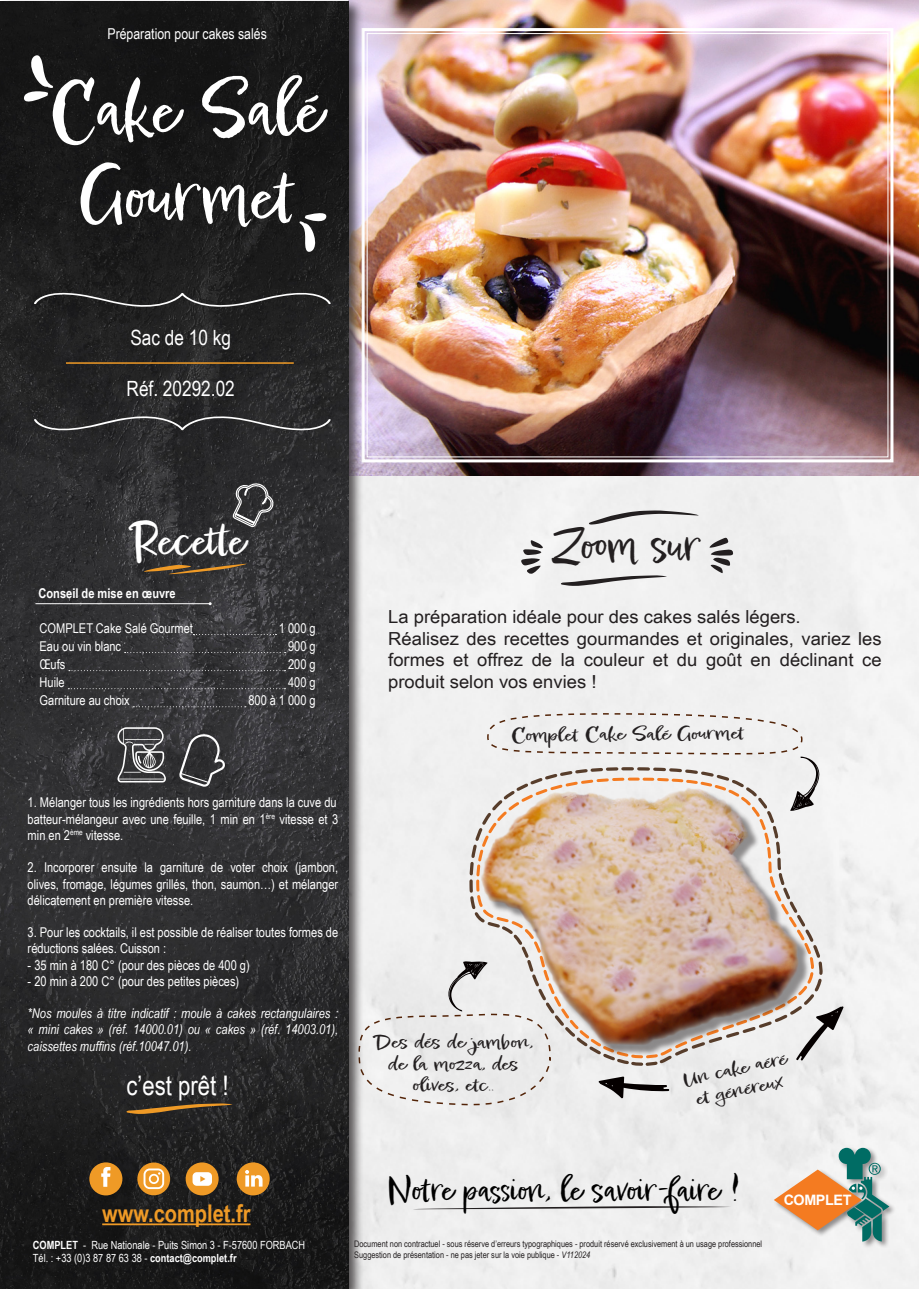
<style>
.page{position:relative;width:919px;height:1289px;background:#fff}
.page>*{position:absolute;margin:0;border:0;box-sizing:border-box;transform-origin:0 0}
.t1{font:72px/86.4px "Epicursive Script";color:#fff;text-align:center}
.t2{font:45px "Epicursive Script";color:#231f20}
.t3{font:45px "Epicursive Script";color:#fff}
.t4{font:33px "Epicursive Script";color:#000}
.t5{font:27px "Arial Narrow";color:#fff}
.t6{font:700 24.45px "Arial Narrow";color:#ef9a26}
.t7{font:21px "Arial Narrow";color:#fff}
.t8{font:18px/21.6px "Arial Narrow";color:#231f20;text-align:justify;scale:1.25 1}
.t9{font:18px/21.6px "Epicursive Script";color:#231f20;text-align:center;scale:1.25 1}
.t10{font:15px "Arial Narrow";color:#fff}
.t11{font:700 14.4px "Arial";letter-spacing:-.03em;color:#fff}
.t12{font:13.5px/16.2px "Arial Narrow";color:#fff}
.t13{font:italic 13.5px/16.2px "Arial Narrow";color:#fff;text-align:justify}
.t14{font:700 13.5px "Arial Narrow";color:#fff}
.t15{font:11.25px "Arial Narrow";color:#fff}
.t16{font:9px "Arial Narrow";color:#231f20}
.s1{font-weight:700}
.s2{font-style:italic}
</style>
<div class="page">
<img style="left:364px;top:0;width:554px;height:1288px">
<img style="left:364px;top:27px;width:530px;height:437px">
<svg style="left:588px;top:510px;width:110px;height:14px"></svg>
<svg style="left:560px;top:575px;width:107px;height:11px"></svg>
<svg style="left:521px;top:540px;width:22px;height:34px"></svg>
<svg style="left:709px;top:537px;width:24px;height:36px"></svg>
<div style="left:0;top:0;width:364px;height:1288px;background:#231f20;opacity:.75"></div>
<svg style="left:299px;top:210px;width:28px;height:42px"></svg>
<hr style="left:36px;top:603px;width:174px;height:1px;background:#fff">
<hr style="left:66px;top:362px;width:228px;height:2px;background:#ef9a26">
<svg style="left:193px;top:634px;width:83px;height:1px"></svg>
<svg style="left:125px;top:652px;width:160px;height:1px"></svg>
<svg style="left:24px;top:55px;width:29px;height:51px"></svg>
<svg style="left:34px;top:416px;width:297px;height:15px"></svg>
<svg style="left:34px;top:292px;width:297px;height:15px"></svg>
<svg style="left:117px;top:727px;width:49px;height:55px"></svg>
<svg style="left:179px;top:732px;width:46px;height:55px"></svg>
<svg style="left:69px;top:670px;width:216px;height:1px"></svg>
<svg style="left:68px;top:688px;width:217px;height:1px"></svg>
<svg style="left:133px;top:706px;width:113px;height:1px"></svg>
<svg style="left:231px;top:481px;width:44px;height:47px"></svg>
<svg style="left:144px;top:563px;width:103px;height:11px"></svg>
<svg style="left:126px;top:1103px;width:106px;height:11px"></svg>
<hr style="left:102px;top:1223px;width:148px;height:2px;background:#ef9a26">
<div style="left:89px;top:1162px;width:33px;height:33px;background:#ef9a26;border-radius:50%"></div>
<svg style="left:101px;top:1167px;width:9px;height:19px"></svg>
<div style="left:237px;top:1162px;width:33px;height:33px;background:#ef9a26;border-radius:50%"></div>
<svg style="left:245px;top:1170px;width:17px;height:16px"></svg>
<div style="left:186px;top:1162px;width:32px;height:33px;background:#ef9a26;border-radius:50%"></div>
<svg style="left:192px;top:1172px;width:20px;height:13px"></svg>
<svg style="left:137px;top:1162px;width:33px;height:33px"></svg>
<svg style="left:413px;top:1206px;width:318px;height:3px"></svg>
<svg style="left:358px;top:712px;width:485px;height:394px"></svg>
<div style="left:483px;top:789px;width:326px;height:266px;background:#231f20;opacity:.48"></div>
<img style="left:472px;top:774px;width:351px;height:275px">
<div style="left:772px;top:1146px;width:124px;height:102px;background:#231f20;opacity:.48"></div>
<svg style="left:773px;top:1147px;width:116px;height:94px"></svg>
<p class="t10" style="left:107px;top:23px;width:161px">Préparation pour cakes salés</p>
<p class="t1" style="left:50px;top:62px;width:274px">Cake Salé<br>Gourmet</p>
<p class="t7" style="left:130px;top:322px;width:102px">Sac de 10 kg</p>
<p class="t7" style="left:127px;top:373px;width:110px">Réf. 20292.02</p>
<p class="t3" style="left:129px;top:511px;width:118px">Recette</p>
<p class="t14" style="left:38px;top:583px;width:139px">Conseil de mise en œuvre</p>
<p class="t12" style="left:40px;top:619px;width:155px">COMPLET Cake Salé Gourmet</p>
<p class="t12" style="left:279px;top:619px;width:38px">1 000 g</p>
<p class="t12" style="left:40px;top:637px;width:83px">Eau ou vin blanc</p>
<p class="t12" style="left:288px;top:637px;width:29px">900 g</p>
<p class="t12" style="left:40px;top:656px;width:27px">Œufs</p>
<p class="t12" style="left:288px;top:656px;width:29px">200 g</p>
<p class="t12" style="left:40px;top:674px;width:27px">Huile</p>
<p class="t12" style="left:288px;top:674px;width:29px">400 g</p>
<p class="t12" style="left:40px;top:692px;width:92px">Garniture au choix</p>
<p class="t12" style="left:248px;top:692px;width:69px">800 à 1 000 g</p>
<p class="t12" style="left:28px;top:794px;width:310px">1. Mélanger tous les ingrédients hors garniture dans la cuve du</p>
<p class="t12" style="left:28px;top:810px;width:312px">batteur-mélangeur avec une feuille, 1 min en 1<sup>ère</sup> vitesse et 3 min en 2<sup>ème</sup> vitesse.</p>
<p class="t12" style="left:28px;top:859px;width:312px;text-align:justify">2. Incorporer ensuite la garniture de voter choix (jambon, olives, fromage, légumes grillés, thon, saumon…) et mélanger délicatement en première vitesse.</p>
<p class="t12" style="left:28px;top:923px;width:312px">3. Pour les cocktails, il est possible de réaliser toutes formes de réductions salées. Cuisson :</p>
<p class="t12" style="left:28px;top:956px;width:224px">- 35 min à 180 C° (pour des pièces de 400 g)</p>
<p class="t12" style="left:28px;top:972px;width:213px">- 20 min à 200 C° (pour des petites pièces)</p>
<p class="t13" style="left:28px;top:1005px;width:312px">*Nos moules à titre indicatif : moule à cakes rectangulaires : « mini cakes » (réf. 14000.01) ou « cakes » (réf. 14003.01), caissettes muffins (réf.10047.01).</p>
<p class="t5" style="left:126px;top:1065px;width:104px">c’est prêt !</p>
<p class="t2" style="left:552px;top:516px;width:150px">Zoom sur</p>
<p class="t8" style="left:388px;top:605px;width:331px">La préparation idéale pour des cakes salés légers.</p>
<p class="t8" style="left:388px;top:627px;width:396px">Réalisez des recettes gourmandes et originales, variez les formes et offrez de la couleur et du goût en déclinant ce produit selon vos envies !</p>
<p class="t9" style="left:511px;top:724px;width:188px;rotate:-1deg">Complet Cake Salé Gourmet</p>
<p class="t9" style="left:374px;top:1030px;width:129px">Des dés de jambon, de la mozza, des olives, etc..</p>
<p class="t9" style="left:680px;top:1068px;width:86px;rotate:-12deg">Un cake aéré</p>
<p class="t9" style="left:694px;top:1087px;width:72px;rotate:-12deg">et généreux</p>
<p class="t6" style="left:102px;top:1194px;width:150px">www.complet.fr</p>
<p class="t15" style="left:33px;top:1236px;width:274px"><span class="s1">COMPLET</span> - Rue Nationale - Puits Simon 3 - F-57600 FORBACH</p>
<p class="t15" style="left:33px;top:1249px;width:205px">Tél. : +33 (0)3 87 87 63 38 - <span class="s1">contact@complet.fr</span></p>
<p class="t4" style="left:387px;top:1168px;width:354px">Notre passion, le savoir-faire !</p>
<p class="t16" style="left:354px;top:1237px;width:409px">Document non contractuel - sous réserve d’erreurs typographiques - produit réservé exclusivement à un usage professionnel</p>
<p class="t16" style="left:354px;top:1248px;width:238px">Suggestion de présentation - ne pas jeter sur la voie publique - <span class="s2">V112024</span></p>
<p class="t11" style="left:783px;top:1189px;width:69px">COMPLET</p>
</div>
